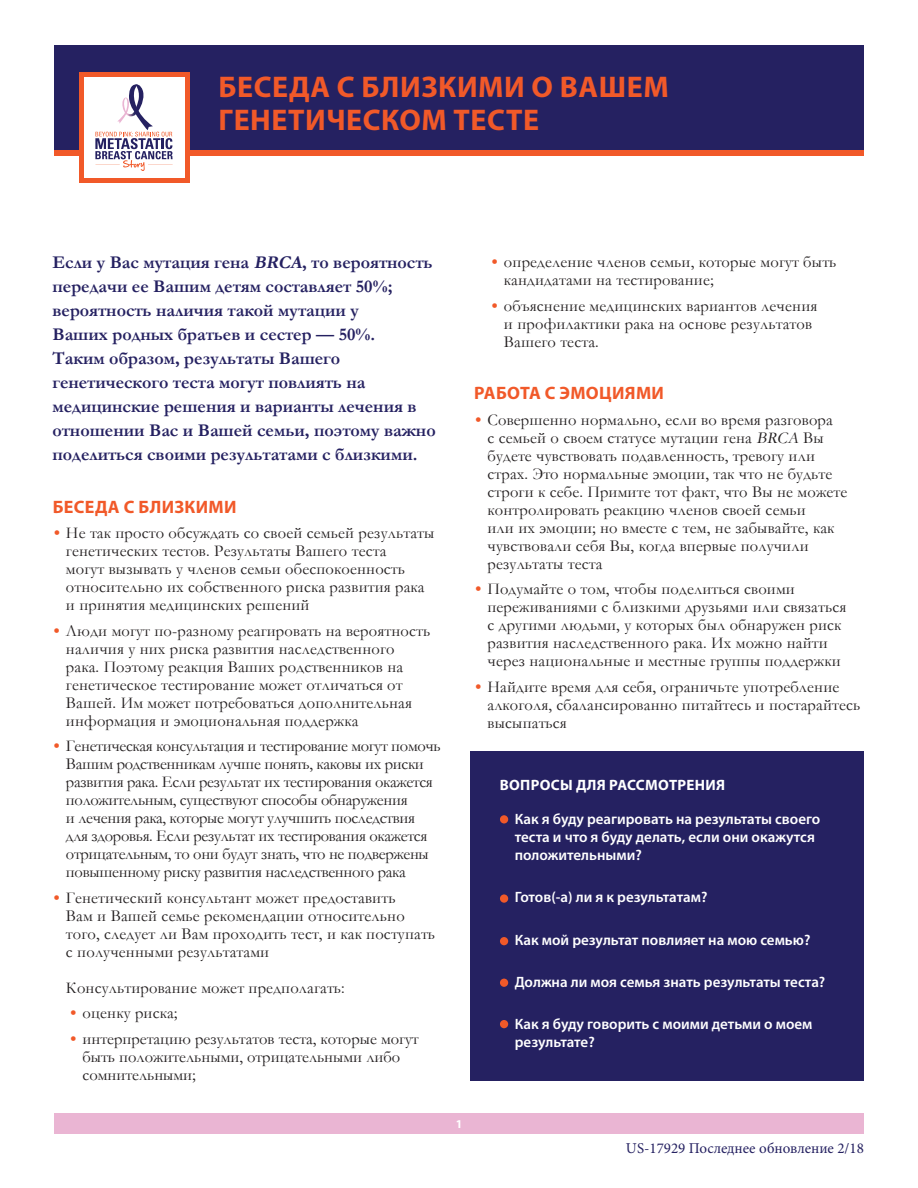
<style>
.page{position:relative;width:918px;height:1188px;background:#fff}
.page>*{position:absolute;margin:0;border:0;box-sizing:border-box;transform-origin:0 0}
.t1{font:700 30px/33px "Myriad Pro";letter-spacing:.02em;color:#f15929}
.t2{font:700 18px/24px "Garamond";color:#252161}
.t3{font:700 18px "Myriad Pro";letter-spacing:.02em;color:#f15929}
.t4{font:16.5px/18px "Garamond";letter-spacing:.01em;color:#231f20}
.t5{font:16.5px/18px "Garamond";letter-spacing:-.02em;color:#231f20}
.t6{font:600 15px/18px "Myriad Pro";color:#fff}
.t7{font:15px "Minion Pro";color:#252161}
.t8{font:700 15px "Myriad Pro";letter-spacing:.02em;color:#fff}
.t9{font:700 12px "Myriad Pro";color:#fff}
.s1{font-style:italic}
.s2{font-weight:700;color:#f15929}
</style>
<div class="page">
<div style="left:54px;top:45px;width:810px;height:106px;background:#252161"></div>
<div style="left:54px;top:151px;width:810px;height:5px;background:#f15929"></div>
<div style="left:79px;top:72px;width:111px;height:111px;background:#f15929"></div>
<svg style="left:84px;top:77px;width:101px;height:101px;background:#e6e2e9"></svg>
<div style="left:54px;top:1114px;width:810px;height:20px;background:#eab5d3"></div>
<div style="left:470px;top:751px;width:394px;height:330px;background:#252161"></div>
<div style="left:500px;top:815px;width:8px;height:9px;background:#f15929;border-radius:50%"></div>
<div style="left:500px;top:979px;width:8px;height:8px;background:#f15929;border-radius:50%"></div>
<div style="left:500px;top:894px;width:8px;height:9px;background:#f15929;border-radius:50%"></div>
<div style="left:500px;top:937px;width:8px;height:8px;background:#f15929;border-radius:50%"></div>
<div style="left:500px;top:1020px;width:8px;height:8px;background:#f15929;border-radius:50%"></div>
<h1 class="t1" style="left:218px;top:69px;width:452px">БЕСЕДА С БЛИЗКИМИ О ВАШЕМ<br>ГЕНЕТИЧЕСКОМ ТЕСТЕ</h1>
<p class="t2" style="left:52px;top:251px;width:385px">Если у Вас мутация гена <span class="s1">BRCA</span>, то вероятность передачи ее Вашим детям составляет 50%; вероятность наличия такой мутации у<br>Ваших родных братьев и сестер — 50%.<br>Таким образом, результаты Вашего генетического теста могут повлиять на медицинские решения и варианты лечения в отношении Вас и Вашей семьи, поэтому важно поделиться своими результатами с близкими.</p>
<p class="t3" style="left:53px;top:495px;width:185px">БЕСЕДА С БЛИЗКИМИ</p>
<p class="t4" style="left:66px;top:524px;width:370px;text-indent:-12px"><span class="s2">•</span> Не так просто обсуждать со своей семьей результаты генетических тестов. Результаты Вашего теста<br>могут вызывать у членов семьи обеспокоенность относительно их собственного риска развития рака и принятия медицинских решений</p>
<p class="t4" style="left:66px;top:621px;width:366px;text-indent:-12px"><span class="s2">•</span> Люди могут по-разному реагировать на вероятность наличия у них риска развития наследственного рака. Поэтому реакция Ваших родственников на генетическое тестирование может отличаться от Вашей. Им может потребоваться дополнительная информация и эмоциональная поддержка</p>
<p class="t5" style="left:66px;top:737px;width:376px;text-indent:-12px"><span class="s2">•</span> Генетическая консультация и тестирование могут помочь Вашим родственникам лучше понять, каковы их риски развития рака. Если результат их тестирования окажется положительным, существуют способы обнаружения<br>и лечения рака, которые могут улучшить последствия для здоровья. Если результат их тестирования окажется отрицательным, то они будут знать, что не подвержены повышенному риску развития наследственного рака</p>
<p class="t4" style="left:66px;top:888px;width:371px;text-indent:-12px"><span class="s2">•</span> Генетический консультант может предоставить<br>Вам и Вашей семье рекомендации относительно того, следует ли Вам проходить тест, и как поступать с полученными результатами</p>
<p class="t4" style="left:66px;top:978px;width:280px">Консультирование может предполагать:</p>
<p class="t4" style="left:70px;top:1004px;width:109px"><span class="s2">•</span> оценку риска;</p>
<p class="t4" style="left:82px;top:1029px;width:338px;text-indent:-12px"><span class="s2">•</span> интерпретацию результатов теста, которые могут быть положительными, отрицательными либо сомнительными;</p>
<p class="t4" style="left:504px;top:253px;width:334px;text-indent:-12px"><span class="s2">•</span> определение членов семьи, которые могут быть кандидатами на тестирование;</p>
<p class="t4" style="left:504px;top:296px;width:315px;text-indent:-12px"><span class="s2">•</span> объяснение медицинских вариантов лечения и профилактики рака на основе результатов<br>Вашего теста.</p>
<p class="t3" style="left:474px;top:381px;width:191px">РАБОТА С ЭМОЦИЯМИ</p>
<p class="t4" style="left:487px;top:410px;width:361px;text-indent:-12px"><span class="s2">•</span> Совершенно нормально, если во время разговора<br>с семьей о своем статусе мутации гена <span class="s1">BRCA</span> Вы будете чувствовать подавленность, тревогу или страх. Это нормальные эмоции, так что не будьте строги к себе. Примите тот факт, что Вы не можете контролировать реакцию членов своей семьи<br>или их эмоции; но вместе с тем, не забывайте, как чувствовали себя Вы, когда впервые получили результаты теста</p>
<p class="t4" style="left:487px;top:580px;width:360px;text-indent:-12px"><span class="s2">•</span> Подумайте о том, чтобы поделиться своими переживаниями с близкими друзьями или связаться с другими людьми, у которых был обнаружен риск развития наследственного рака. Их можно найти через национальные и местные группы поддержки</p>
<p class="t4" style="left:487px;top:677px;width:374px;text-indent:-12px"><span class="s2">•</span> Найдите время для себя, ограничьте употребление алкоголя, сбалансированно питайтесь и постарайтесь высыпаться</p>
<p class="t8" style="left:500px;top:775px;width:227px">ВОПРОСЫ ДЛЯ РАССМОТРЕНИЯ</p>
<p class="t6" style="left:515px;top:810px;width:307px">Как я буду реагировать на результаты своего теста и что я буду делать, если они окажутся положительными?</p>
<p class="t6" style="left:515px;top:888px;width:194px">Готов(-а) ли я к результатам?</p>
<p class="t6" style="left:515px;top:930px;width:297px">Как мой результат повлияет на мою семью?</p>
<p class="t6" style="left:515px;top:973px;width:312px">Должна ли моя семья знать результаты теста?</p>
<p class="t6" style="left:515px;top:1015px;width:299px">Как я буду говорить с моими детьми о моем результате?</p>
<p class="t9" style="left:456px;top:1116px;width:8px">1</p>
<p class="t7" style="left:626px;top:1138px;width:240px">US-17929 Последнее обновление 2/18</p>
</div>
